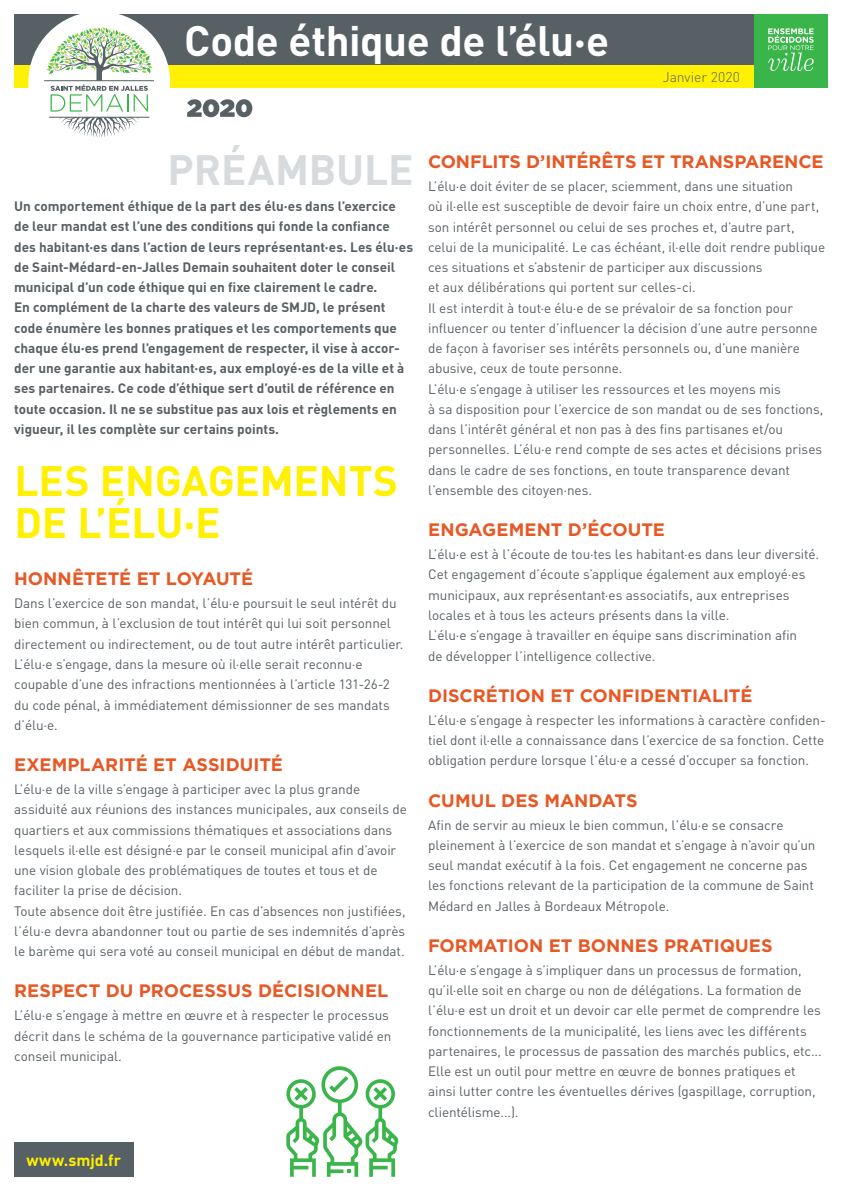
<style>
.page{position:relative;width:842px;height:1191px;background:#fff}
.page>*{position:absolute;margin:0;border:0;box-sizing:border-box;transform-origin:0 0}
.t1{font:700 42px/42px "DIN Pro";letter-spacing:-.005em;color:#fff101}
.t2{font:700 42px "DIN Pro";letter-spacing:-.01em;color:#fff}
.t3{font:700 42px "DIN Pro";color:#d7dbde}
.t4{font:700 18px "Gotham HTF";color:#e75824}
.t5{font:700 16px "DIN Pro";color:#fff101}
.t6{font:300 14px "DIN Pro";letter-spacing:-.005em;color:#576065}
.t7{font:13.5px/20.2px "DIN Pro";letter-spacing:-.005em;color:#576065}
.t8{font:700 13.5px/20.2px "DIN Pro";color:#576065}
</style>
<div class="page">
<div style="left:14px;top:14px;width:740px;height:51px;background:#576065"></div>
<div style="left:14px;top:65px;width:740px;height:23px;background:#fff101"></div>
<div style="left:754px;top:14px;width:74px;height:74px;background:#3ab54a"></div>
<svg style="left:768px;top:28px;width:46px;height:43px"></svg>
<svg style="left:187px;top:99px;width:65px;height:18px"></svg>
<svg style="left:28px;top:14px;width:142px;height:123px"></svg>
<hr style="left:44px;top:81px;width:110px;height:1px;background:#576065">
<hr style="left:49px;top:117px;width:100px;height:1px;background:#576065">
<div style="left:14px;top:1142px;width:119px;height:34px;background:#576065"></div>
<svg style="left:286px;top:1066px;width:113px;height:110px"></svg>
<h1 class="t2" style="left:184px;top:12px;width:426px">Code éthique de l’élu·e</h1>
<p class="t6" style="left:663px;top:67px;width:79px">Janvier 2020</p>
<h1 class="t3" style="left:167px;top:141px;width:248px">PRÉAMBULE</h1>
<p class="t8" style="left:14px;top:196px;width:401px">Un comportement éthique de la part des élu·es dans l’exercice de leur mandat est l’une des conditions qui fonde la confiance des habitant·es dans l’action de leurs représentant·es. Les élu·es de Saint-Médard-en-Jalles Demain souhaitent doter le conseil municipal d’un code éthique qui en fixe clairement le cadre.<br>En complément de la charte des valeurs de SMJD, le présent code énumère les bonnes pratiques et les comportements que chaque élu·es prend l’engagement de respecter, il vise à accor&shy;der une garantie aux habitant·es, aux employé·es de la ville et à ses partenaires. Ce code d’éthique sert d’outil de référence en toute occasion. Il ne se substitue pas aux lois et règlements en vigueur, il les complète sur certains points.</p>
<h1 class="t1" style="left:14px;top:458px;width:385px">LES ENGAGEMENTS<br>DE L’ÉLU·E</h1>
<h2 class="t4" style="left:14px;top:568px;width:240px">HONNÊTETÉ ET LOYAUTÉ</h2>
<p class="t7" style="left:14px;top:592px;width:391px">Dans l’exercice de son mandat, l’élu·e poursuit le seul intérêt du bien commun, à l’exclusion de tout intérêt qui lui soit personnel directement ou indirectement, ou de tout autre intérêt particulier.<br>L’élu·e s’engage, dans la mesure où il·elle serait reconnu·e coupable d’une des infractions mentionnées à l’article 131-26-2 du code pénal, à immédiatement démissionner de ses mandats d’élu·e.</p>
<h2 class="t4" style="left:14px;top:754px;width:270px">EXEMPLARITÉ ET ASSIDUITÉ</h2>
<p class="t7" style="left:14px;top:778px;width:394px">L’élu·e de la ville s’engage à participer avec la plus grande assiduité aux réunions des instances municipales, aux conseils de quartiers et aux commissions thématiques et associations dans lesquels il·elle est désigné·e par le conseil municipal afin d’avoir une vision globale des problématiques de toutes et tous et de faciliter la prise de décision.<br>Toute absence doit être justifiée. En cas d’absences non justifiées, l’élu·e devra abandonner tout ou partie de ses indemnités d’après le barème qui sera voté au conseil municipal en début de mandat.</p>
<h2 class="t4" style="left:14px;top:980px;width:376px">RESPECT DU PROCESSUS DÉCISIONNEL</h2>
<p class="t7" style="left:14px;top:1004px;width:379px">L’élu·e s’engage à mettre en œuvre et à respecter le processus décrit dans le schéma de la gouvernance participative validé en conseil municipal.</p>
<p class="t5" style="left:26px;top:1149px;width:96px">www.smjd.fr</p>
<h2 class="t4" style="left:428px;top:151px;width:397px">CONFLITS D’INTÉRÊTS ET TRANSPARENCE</h2>
<p class="t7" style="left:428px;top:175px;width:399px">L’élu·e doit éviter de se placer, sciemment, dans une situation<br>où il·elle est susceptible de devoir faire un choix entre, d’une part, son intérêt personnel ou celui de ses proches et, d’autre part, celui de la municipalité. Le cas échéant, il·elle doit rendre publique ces situations et s’abstenir de participer aux discussions<br>et aux délibérations qui portent sur celles-ci.<br>Il est interdit à tout·e élu·e de se prévaloir de sa fonction pour influencer ou tenter d’influencer la décision d’une autre personne de façon à favoriser ses intérêts personnels ou, d’une manière abusive, ceux de toute personne.<br>L’élu·e s’engage à utiliser les ressources et les moyens mis<br>à sa disposition pour l’exercice de son mandat ou de ses fonctions, dans l’intérêt général et non pas à des fins partisanes et/ou personnelles. L’élu·e rend compte de ses actes et décisions prises dans le cadre de ses fonctions, en toute transparence devant l’ensemble des citoyen·nes.</p>
<h2 class="t4" style="left:428px;top:519px;width:238px">ENGAGEMENT D’ÉCOUTE</h2>
<p class="t7" style="left:428px;top:544px;width:393px">L’élu·e est à l’écoute de tou·tes les habitant·es dans leur diversité.<br>Cet engagement d’écoute s’applique également aux employé·es municipaux, aux représentant·es associatifs, aux entreprises locales et à tous les acteurs présents dans la ville.<br>L’élu·e s’engage à travailler en équipe sans discrimination afin<br>de développer l’intelligence collective.</p>
<h2 class="t4" style="left:428px;top:685px;width:326px">DISCRÉTION ET CONFIDENTIALITÉ</h2>
<p class="t7" style="left:428px;top:709px;width:399px">L’élu·e s’engage à respecter les informations à caractère confiden&shy;tiel dont il·elle a connaissance dans l’exercice de sa fonction. Cette obligation perdure lorsque l’élu·e a cessé d’occuper sa fonction.</p>
<h2 class="t4" style="left:428px;top:789px;width:211px">CUMUL DES MANDATS</h2>
<p class="t7" style="left:428px;top:814px;width:389px">Afin de servir au mieux le bien commun, l’élu·e se consacre pleinement à l’exercice de son mandat et s’engage à n’avoir qu’un seul mandat exécutif à la fois. Cet engagement ne concerne pas les fonctions relevant de la participation de la commune de Saint Médard en Jalles à Bordeaux Métropole.</p>
<h2 class="t4" style="left:428px;top:935px;width:346px">FORMATION ET BONNES PRATIQUES</h2>
<p class="t7" style="left:428px;top:959px;width:395px">L’élu·e s’engage à s’impliquer dans un processus de formation, qu’il·elle soit en charge ou non de délégations. La formation de l’élu·e est un droit et un devoir car elle permet de comprendre les fonctionnements de la municipalité, les liens avec les différents partenaires, le processus de passation des marchés publics, etc...<br>Elle est un outil pour mettre en œuvre de bonnes pratiques et ainsi lutter contre les éventuelles dérives (gaspillage, corruption, clientélisme...).</p>
</div>
